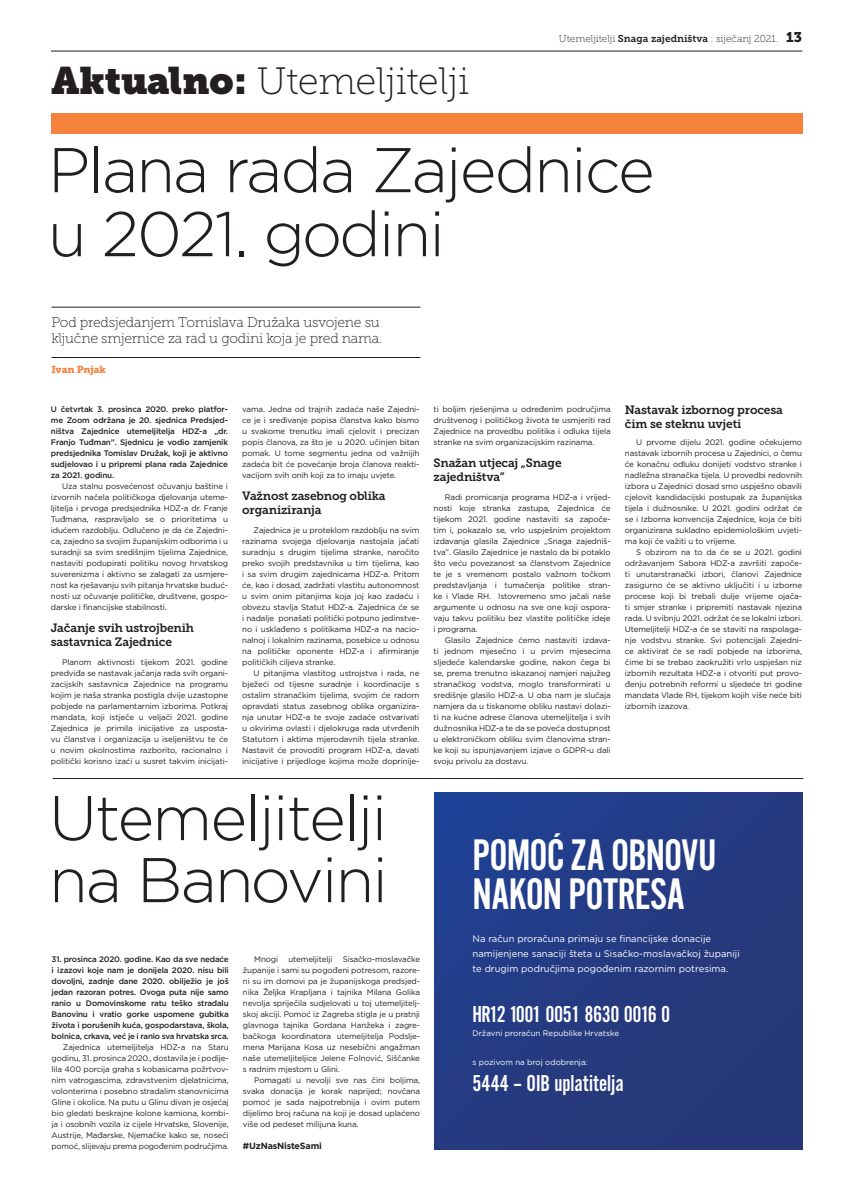
<style>
.page{position:relative;width:842px;height:1191px;background:#fff}
.page>*{position:absolute;margin:0;border:0;box-sizing:border-box;transform-origin:0 0}
.Article_Headlines{font:300 63px/64px "Gotham";letter-spacing:-.03em;color:#231f20}
.t1{font:45.9px/38.9px "Alternate Got No 2 D";letter-spacing:-.02em;color:#fff}
.Section_Title_Page_H{font:38px "Museo Slab 100";color:#231f20}
.t2{font:24px "Alternate Got No 2 D";letter-spacing:-.01em;color:#fff}
.Into_2_lines_above_a{font:14px/16px "Museo Slab 100";letter-spacing:-.015em;color:#231f20}
.Article_sub_heads{font:12px/14px "Museo Slab 700";letter-spacing:-.015em;color:#231f20}
.t3{font:10px "Museo Slab 100";color:#231f20}
.Article_author_name{font:10px "Museo Slab 900";letter-spacing:-.01em;color:#f4823d}
.t4{font:9.5px/15px "Gotham";color:#fff}
.Standard_body_text{font:700 9px "Gotham";letter-spacing:-.015em;color:#231f20}
.Standard_body_text-2{font:8px/11px "Gotham";letter-spacing:-.015em;color:#231f20;text-align:justify}
.Standar_body_first_p{font:500 8px/11px "Gotham";letter-spacing:-.02em;color:#231f20;text-align:justify}
.t5{font:8px "Gotham";color:#fff}
.s1{font-family:"Museo Slab"}
.s2{font-family:"Museo Slab 700"}
.s3{font-family:"Museo Slab 900";font-size:14px}
</style>
<div class="page">
<hr style="left:51px;top:51px;width:751px;height:1px;background:#231f20">
<div style="left:51px;top:113px;width:751px;height:20px;background:#f4823d"></div>
<hr style="left:52px;top:307px;width:368px;height:1px;background:#231f20">
<hr style="left:52px;top:357px;width:368px;height:1px;background:#231f20">
<hr style="left:53px;top:778px;width:750px;height:1px;background:#231f20">
<div style="left:434px;top:792px;width:368px;height:357px;background:linear-gradient(to right,#223e8b,#273879)"></div>
<p class="Section_Title_Page_H" style="left:52px;top:60px;width:419px"><span class="s1">Aktualno:</span> Utemeljitelji</p>
<p class="t3" style="left:559px;top:33px;width:245px">Utemeljitelji <span class="s2">Snaga zajedništva</span> : siječanj 2021. <span class="s3">13</span></p>
<p class="Article_Headlines" style="left:48px;top:136px;width:608px">Plana rada Zajednice u 2021. godini</p>
<p class="Into_2_lines_above_a" style="left:52px;top:314px;width:332px">Pod predsjedanjem Tomislava Družaka usvojene su ključne smjernice za rad u godini koja je pred nama.</p>
<p class="Article_author_name" style="left:52px;top:363px;width:56px">Ivan Pnjak</p>
<p class="Standar_body_first_p" style="left:51px;top:403px;width:179px">U četvrtak 3. prosinca 2020. preko platfor&shy;me Zoom održana je 20. sjednica Predsjed&shy;ništva Zajednice utemeljitelja HDZ-a „dr.<br>Franjo Tuđman”. Sjednicu je vodio zamjenik predsjednika Tomislav Družak, koji je aktivno sudjelovao i u pripremi plana rada Zajednice za 2021. godinu.</p>
<p class="Standard_body_text-2" style="left:51px;top:480px;width:179px;text-indent:11px">Uza stalnu posvećenost očuvanju baštine i izvornih načela političkoga djelovanja uteme&shy;ljitelja i prvoga predsjednika HDZ-a dr. Franje Tuđmana, raspravljalo se o prioritetima u idućem razdoblju. Odlučeno je da će Zajedni&shy;ca, zajedno sa svojim županijskim odborima i u suradnji sa svim središnjim tijelima Zajednice, nastaviti podupirati politiku novog hrvatskog suverenizma i aktivno se zalagati za usmjere&shy;nost ka rješavanju svih pitanja hrvatske buduć&shy;nosti uz očuvanje političke, društvene, gospo&shy;darske i financijske stabilnosti.</p>
<p class="Article_sub_heads" style="left:51px;top:621px;width:144px">Jačanje svih ustrojbenih sastavnica Zajednice</p>
<p class="Standard_body_text-2" style="left:51px;top:656px;width:179px;text-indent:11px">Planom aktivnosti tijekom 2021. godine predviđa se nastavak jačanja rada svih organi&shy;zacijskih sastavnica Zajednice na programu kojim je naša stranka postigla dvije uzastopne pobjede na parlamentarnim izborima. Potkraj mandata, koji istječe u veljači 2021. godine Zajednica je primila inicijative za usposta&shy;vu članstva i organizacija u iseljeništvu te će u novim okolnostima razborito, racionalno i politički korisno izaći u susret takvim inicijati-</p>
<p class="Standard_body_text-2" style="left:242px;top:403px;width:179px">vama. Jedna od trajnih zadaća naše Zajedni&shy;ce je i sređivanje popisa članstva kako bismo u svakome trenutku imali cjelovit i precizan popis članova, za što je u 2020. učinjen bitan pomak. U tome segmentu jedna od važnijih zadaća bit će povećanje broja članova reakti&shy;vacijom svih onih koji za to imaju uvjete.</p>
<p class="Article_sub_heads" style="left:242px;top:489px;width:145px">Važnost zasebnog oblika organiziranja</p>
<p class="Standard_body_text-2" style="left:242px;top:524px;width:179px;text-indent:11px">Zajednica je u proteklom razdoblju na svim razinama svojega djelovanja nastojala jačati suradnju s drugim tijelima stranke, naročito preko svojih predstavnika u tim tijelima, kao i sa svim drugim zajednicama HDZ-a. Pritom će, kao i dosad, zadržati vlastitu autonomnost u svim onim pitanjima koja joj kao zadaću i obvezu stavlja Statut HDZ-a. Zajednica će se i nadalje ponašati politički potpuno jedinstve&shy;no i usklađeno s politikama HDZ-a na nacio&shy;nalnoj i lokalnim razinama, posebice u odnosu na političke oponente HDZ-a i afirmiranje političkih ciljeva stranke.</p>
<p class="Standard_body_text-2" style="left:242px;top:667px;width:179px;text-indent:11px">U pitanjima vlastitog ustrojstva i rada, ne bježeći od tijesne suradnje i koordinacije s ostalim stranačkim tijelima, svojim će radom opravdati status zasebnog oblika organizira&shy;nja unutar HDZ-a te svoje zadaće ostvarivati u okvirima ovlasti i djelokruga rada utvrđenih Statutom i aktima mjerodavnih tijela stranke.<br>Nastavit će provoditi program HDZ-a, davati inicijative i prijedloge kojima može doprinije-</p>
<p class="Article_Headlines" style="left:49px;top:785px;width:340px;line-height:62px">Utemeljitelji na Banovini</p>
<p class="Standar_body_first_p" style="left:52px;top:953px;width:179px">31. prosinca 2020. godine. Kao da sve nedaće i izazovi koje nam je donijela 2020. nisu bili dovoljni, zadnje dane 2020. obilježio je još jedan razoran potres. Ovoga puta nije samo ranio u Domovinskome ratu teško stradalu Banovinu i vratio gorke uspomene gubitka života i porušenih kuća, gospodarstava, škola, bolnica, crkava, već je i ranio sva hrvatska srca.</p>
<p class="Standard_body_text-2" style="left:52px;top:1041px;width:179px;text-indent:11px">Zajednica utemeljitelja HDZ-a na Staru godinu, 31. prosinca 2020., dostavila je i podije&shy;lila 400 porcija graha s kobasicama požrtvov&shy;nim vatrogascima, zdravstvenim djelatnicima, volonterima i posebno stradalim stanovnicima Gline i okolice. Na putu u Glinu divan je osjećaj bio gledati beskrajne kolone kamiona, kombi&shy;ja i osobnih vozila iz cijele Hrvatske, Slovenije, Austrije, Mađarske, Njemačke kako se, noseći pomoć, slijevaju prema pogođenim područjima.</p>
<p class="Standard_body_text-2" style="left:243px;top:953px;width:179px;text-indent:100px">Sisačko-moslavačke županije i sami su pogođeni potresom, razore&shy;ni su im domovi pa je županijskoga predsjed&shy;nika Željka Krapljana i tajnika Milana Golika nevolja spriječila sudjelovati u toj utemeljitelj&shy;skoj akciji. Pomoć iz Zagreba stigla je u pratnji glavnoga tajnika Gordana Hanžeka i zagre&shy;bačkoga koordinatora utemeljitelja Podslje&shy;mena Marijana Kosa uz nesebični angažman naše utemeljiteljice Jelene Folnović, Siščanke s radnim mjestom u Glini.</p>
<p class="Standard_body_text-2" style="left:243px;top:1074px;width:179px;text-indent:11px">Pomagati u nevolji sve nas čini boljima, svaka donacija je korak naprijed; novčana pomoć je sada najpotrebnija i ovim putem dijelimo broj računa na koji je dosad uplaćeno više od pedeset milijuna kuna.</p>
<p class="Standard_body_text" style="left:243px;top:1139px;width:80px">#UzNasNisteSami</p>
<p class="Standard_body_text-2" style="left:254px;top:953px;width:25px">Mnogi</p>
<p class="Standard_body_text-2" style="left:288px;top:953px;width:46px">utemeljitelji</p>
<p class="Standard_body_text-2" style="left:434px;top:403px;width:179px">ti boljim rješenjima u određenim područjima društvenog i političkog života te usmjeriti rad Zajednice na provedbu politika i odluka tijela stranke na svim organizacijskim razinama.</p>
<p class="Article_sub_heads" style="left:434px;top:456px;width:130px">Snažan utjecaj „Snage zajedništva”</p>
<p class="Standard_body_text-2" style="left:434px;top:491px;width:179px;text-indent:11px">Radi promicanja programa HDZ-a i vrijed&shy;nosti koje stranka zastupa, Zajednica će tijekom 2021. godine nastaviti sa započe&shy;tim i, pokazalo se, vrlo uspješnim projektom izdavanja glasila Zajednice „Snaga zajedniš&shy;tva”. Glasilo Zajednice je nastalo da bi potaklo što veću povezanost sa članstvom Zajednice te je s vremenom postalo važnom točkom predstavljanja i tumačenja politike stran&shy;ke i Vlade RH. Istovremeno smo jačali naše argumente u odnosu na sve one koji ospora&shy;vaju takvu politiku bez vlastite političke ideje i programa.</p>
<p class="Standard_body_text-2" style="left:434px;top:634px;width:179px;text-indent:11px">Glasilo Zajednice ćemo nastaviti izdava&shy;ti jednom mjesečno i u prvim mjesecima sljedeće kalendarske godine, nakon čega bi se, prema trenutno iskazanoj namjeri najužeg stranačkog vodstva, moglo transformirati u središnje glasilo HDZ-a. U oba nam je slučaja namjera da u tiskanome obliku nastavi dolazi&shy;ti na kućne adrese članova utemeljitelja i svih dužnosnika HDZ-a te da se poveća dostupnost u elektroničkom obliku svim članovima stran&shy;ke koji su ispunjavanjem izjave o GDPR-u dali svoju privolu za dostavu.</p>
<p class="Article_sub_heads" style="left:625px;top:402px;width:160px">Nastavak izbornog procesa čim se steknu uvjeti</p>
<p class="Standard_body_text-2" style="left:625px;top:436px;width:179px;text-indent:11px">U prvome dijelu 2021. godine očekujemo nastavak izbornih procesa u Zajednici, o čemu će konačnu odluku donijeti vodstvo stranke i nadležna stranačka tijela. U provedbi redovnih izbora u Zajednici dosad smo uspješno obavili cjelovit kandidacijski postupak za županijska tijela i dužnosnike. U 2021. godini održat će se i Izborna konvencija Zajednice, koja će biti organizirana sukladno epidemiološkim uvjeti&shy;ma koji će važiti u to vrijeme.</p>
<p class="Standard_body_text-2" style="left:625px;top:546px;width:179px;text-indent:11px">S obzirom na to da će se u 2021. godini održavanjem Sabora HDZ-a završiti započe&shy;ti unutarstranački izbori, članovi Zajednice zasigurno će se aktivno uključiti i u izborne procese koji bi trebali dulje vrijeme ojača&shy;ti smjer stranke i pripremiti nastavak njezina rada. U svibnju 2021. održat će se lokalni izbori.<br>Utemeljitelji HDZ-a će se staviti na raspolaga&shy;nje vodstvu stranke. Svi potencijali Zajedni&shy;ce aktivirat će se radi pobjede na izborima, čime bi se trebao zaokružiti vrlo uspješan niz izbornih rezultata HDZ-a i otvoriti put provo&shy;đenju potrebnih reformi u sljedeće tri godine mandata Vlade RH, tijekom kojih više neće biti izbornih izazova.</p>
<p class="t1" style="left:472px;top:837px;width:246px">POMOĆ ZA OBNOVU<br>NAKON POTRESA</p>
<p class="t4" style="left:472px;top:931px;width:269px">Na račun proračuna primaju se financijske donacije namijenjene sanaciji šteta u Sisačko-moslavačkoj županiji te drugim područjima pogođenim razornim potresima.</p>
<p class="t2" style="left:472px;top:1001px;width:199px">HR12 1001 0051 8630 0016 0</p>
<p class="t5" style="left:472px;top:1028px;width:148px">Državni proračun Republike Hrvatske</p>
<p class="t5" style="left:472px;top:1057px;width:117px">s pozivom na broj odobrenja:</p>
<p class="t2" style="left:472px;top:1070px;width:153px">5444 – OIB uplatitelja</p>
</div>
